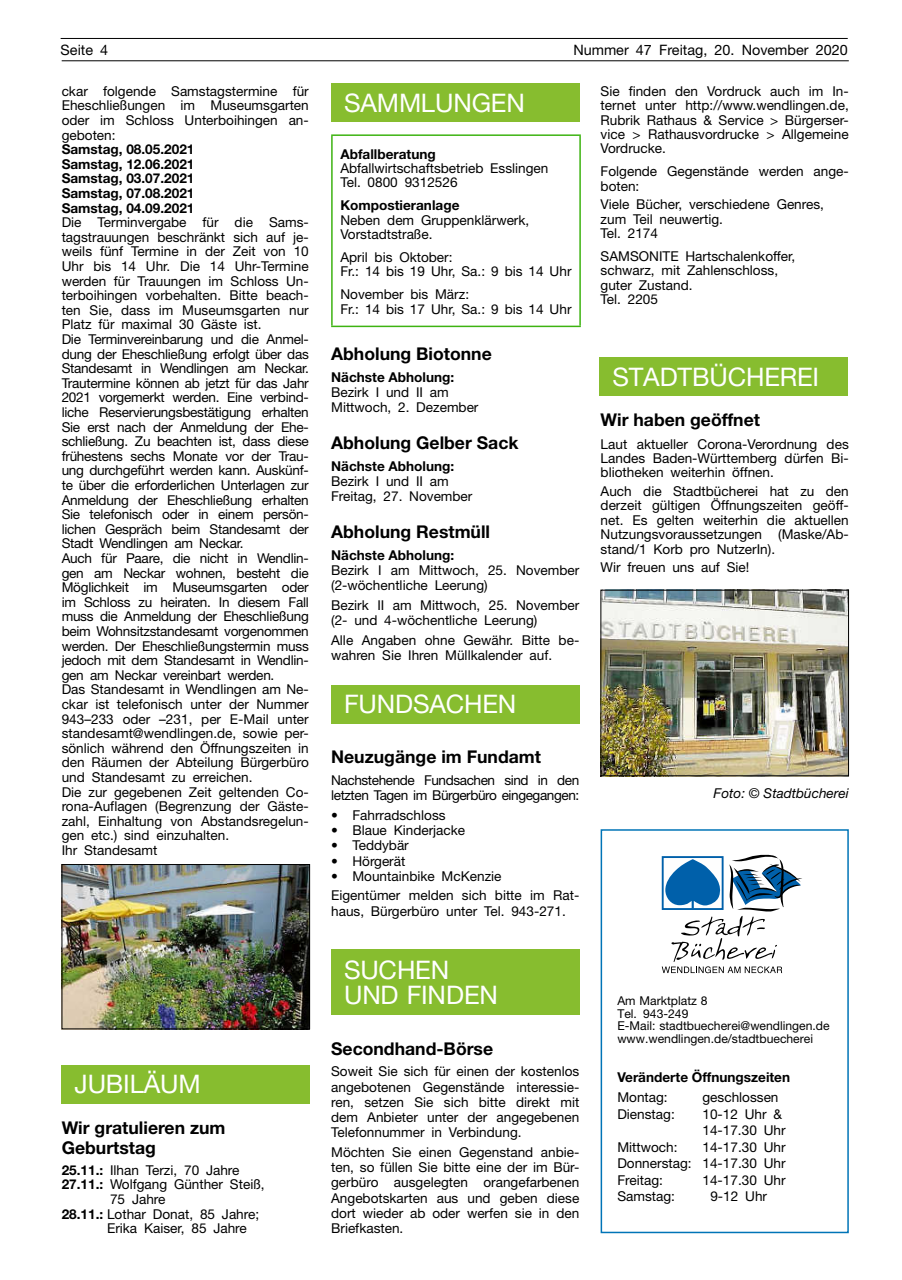
<style>
.page{position:relative;width:902px;height:1280px;background:#fff}
.page>*{position:absolute;margin:0;border:0;box-sizing:border-box;transform-origin:0 0}
.t1{font:25.65px "Helvetica Neue";letter-spacing:-.005em;color:#fff}
.t2{font:700 17.55px/19.4px "Helvetica Neue";color:#000}
.t3{font:14.4px "Helvetica Neue";color:#000}
.t4{font:13.65px/14.4px "Helvetica Neue";color:#000}
.t5{font:13.65px/14.5px "Helvetica Neue";letter-spacing:-.02em;color:#000}
.t6{font:700 13.65px/14.5px "Helvetica Neue";color:#000;text-align:justify}
.t7{font:13.65px/15.3px "Helvetica Neue";letter-spacing:-.03em;color:#000}
.t8{font:italic 13.65px "Helvetica Neue";color:#000}
.t9{font:12.15px/12.1px "Helvetica Neue";color:#000}
.s1{font-weight:700}
</style>
<div class="page">
<hr style="left:61px;top:38px;width:786px;height:1px;background:#000">
<hr style="left:62px;top:61px;width:786px;height:1px;background:#000">
<img style="left:64px;top:866px;width:244px;height:161px">
<div style="left:62px;top:864px;width:248px;height:165px;border:1px solid #000"></div>
<div style="left:62px;top:1065px;width:248px;height:38px;background:#87bd2f"></div>
<div style="left:331px;top:84px;width:248px;height:38px;background:#87bd2f"></div>
<hr style="left:331px;top:134px;width:249px;height:2px;background:#3db311">
<hr style="left:331px;top:136px;width:1px;height:190px;background:#3db311">
<hr style="left:579px;top:136px;width:1px;height:190px;background:#3db311">
<hr style="left:331px;top:326px;width:249px;height:1px;background:#3db311">
<div style="left:331px;top:685px;width:248px;height:38px;background:#87bd2f"></div>
<div style="left:331px;top:949px;width:248px;height:65px;background:#87bd2f"></div>
<img style="left:602px;top:592px;width:244px;height:182px">
<div style="left:600px;top:590px;width:248px;height:186px;border:1px solid #000"></div>
<div style="left:600px;top:829px;width:248px;height:404px;border:2px solid #0074b7"></div>
<svg style="left:661px;top:855px;width:141px;height:118px"></svg>
<div style="left:599px;top:357px;width:248px;height:39px;background:#87bd2f"></div>
<p class="t3" style="left:61px;top:41px;width:49px">Seite 4</p>
<p class="t3" style="left:573px;top:41px;width:276px">Nummer 47 Freitag, 20. November 2020</p>
<p class="t4" style="left:62px;top:83px;width:248px;text-align:justify">ckar folgende Samstagstermine für Eheschließungen im Museumsgarten oder im Schloss Unterboihingen an&shy;geboten:</p>
<p class="t6" style="left:62px;top:142px;width:134px">Samstag, 08.05.2021<br>Samstag, 12.06.2021<br>Samstag, 03.07.2021<br>Samstag, 07.08.2021<br>Samstag, 04.09.2021</p>
<p class="t5" style="left:62px;top:215px;width:248px">Die Terminvergabe für die Sams&shy;tagstrauungen beschränkt sich auf je&shy;weils fünf Termine in der Zeit von 10<br>Uhr bis 14 Uhr. Die 14 Uhr-Termine werden für Trauungen im Schloss Un&shy;terboihingen vorbehalten. Bitte beach&shy;ten Sie, dass im Museumsgarten nur Platz für maximal 30 Gäste ist.<br>Die Terminvereinbarung und die Anmel&shy;dung der Eheschließung erfolgt über das Standesamt in Wendlingen am Neckar.<br>Trautermine können ab jetzt für das Jahr 2021 vorgemerkt werden. Eine verbind&shy;liche Reservierungsbestätigung erhalten Sie erst nach der Anmeldung der Ehe&shy;schließung. Zu beachten ist, dass diese frühestens sechs Monate vor der Trau&shy;ung durchgeführt werden kann. Auskünf&shy;te über die erforderlichen Unterlagen zur Anmeldung der Eheschließung erhalten Sie telefonisch oder in einem persön&shy;lichen Gespräch beim Standesamt der Stadt Wendlingen am Neckar.<br>Auch für Paare, die nicht in Wendlin&shy;gen am Neckar wohnen, besteht die Möglichkeit im Museumsgarten oder im Schloss zu heiraten. In diesem Fall muss die Anmeldung der Eheschließung beim Wohnsitzstandesamt vorgenommen werden. Der Eheschließungstermin muss jedoch mit dem Standesamt in Wendlin&shy;gen am Neckar vereinbart werden.<br>Das Standesamt in Wendlingen am Ne&shy;ckar ist telefonisch unter der Nummer 943–233 oder –231, per E-Mail unter standesamt@wendlingen.de, sowie per&shy;sönlich während den Öffnungszeiten in den Räumen der Abteilung Bürgerbüro und Standesamt zu erreichen.<br>Die zur gegebenen Zeit geltenden Co&shy;rona-Auflagen (Begrenzung der Gäste&shy;zahl, Einhaltung von Abstandsregelun&shy;gen etc.) sind einzuhalten.<br>Ihr Standesamt</p>
<p class="t4" style="left:600px;top:84px;width:250px;text-align:justify">Sie finden den Vordruck auch im In&shy;ternet unter http://www.wendlingen.de, Rubrik Rathaus &amp; Service &gt; Bürgerser&shy;vice &gt; Rathausvordrucke &gt; Allgemeine Vordrucke.</p>
<p class="t4" style="left:600px;top:164px;width:250px">Folgende Gegenstände werden ange&shy;boten:</p>
<p class="t4" style="left:600px;top:197px;width:225px">Viele Bücher, verschiedene Genres, zum Teil neuwertig.<br>Tel. 2174</p>
<p class="t4" style="left:600px;top:249px;width:196px">SAMSONITE Hartschalenkoffer, schwarz, mit Zahlenschloss, guter Zustand.<br>Tel. 2205</p>
<h1 class="t1" style="left:344px;top:87px;width:182px">SAMMLUNGEN</h1>
<p class="t6" style="left:340px;top:146px;width:97px">Abfallberatung</p>
<p class="t4" style="left:340px;top:161px;width:209px">Abfallwirtschaftsbetrieb Esslingen<br>Tel. 0800 9312526</p>
<p class="t6" style="left:340px;top:198px;width:120px">Kompostieranlage</p>
<p class="t4" style="left:340px;top:212px;width:190px">Neben dem Gruppenklärwerk,<br>Vorstadtstraße.</p>
<p class="t4" style="left:340px;top:250px;width:233px">April bis Oktober:<br>Fr.: 14 bis 19 Uhr, Sa.: 9 bis 14 Uhr</p>
<p class="t4" style="left:340px;top:287px;width:233px">November bis März:<br>Fr.: 14 bis 17 Uhr, Sa.: 9 bis 14 Uhr</p>
<p class="t2" style="left:331px;top:344px;width:162px">Abholung Biotonne</p>
<p class="t6" style="left:331px;top:369px;width:125px">Nächste Abholung:</p>
<p class="t4" style="left:331px;top:384px;width:149px;line-height:15.3px">Bezirk I und II am<br>Mittwoch, 2. Dezember</p>
<p class="t2" style="left:331px;top:433px;width:189px">Abholung Gelber Sack</p>
<p class="t6" style="left:331px;top:458px;width:125px">Nächste Abholung:</p>
<p class="t4" style="left:331px;top:473px;width:143px;line-height:15.3px">Bezirk I und II am<br>Freitag, 27. November</p>
<p class="t2" style="left:331px;top:522px;width:160px">Abholung Restmüll</p>
<p class="t6" style="left:331px;top:547px;width:125px">Nächste Abholung:</p>
<p class="t4" style="left:331px;top:562px;width:250px;line-height:15.3px">Bezirk I am Mittwoch, 25. November (2-wöchentliche Leerung)</p>
<p class="t4" style="left:331px;top:597px;width:250px;line-height:15.3px">Bezirk II am Mittwoch, 25. November (2- und 4-wöchentliche Leerung)</p>
<p class="t4" style="left:331px;top:632px;width:250px;line-height:15.3px">Alle Angaben ohne Gewähr. Bitte be&shy;wahren Sie Ihren Müllkalender auf.</p>
<h1 class="t1" style="left:344px;top:689px;width:174px">FUNDSACHEN</h1>
<p class="t2" style="left:331px;top:747px;width:211px">Neuzugänge im Fundamt</p>
<p class="t7" style="left:331px;top:772px;width:250px">Nachstehende Fundsachen sind in den letzten Tagen im Bürgerbüro eingegangen:</p>
<p class="t4" style="left:331px;top:807px;width:116px">• Fahrradschloss</p>
<p class="t4" style="left:331px;top:823px;width:136px">• Blaue Kinderjacke</p>
<p class="t4" style="left:331px;top:838px;width:79px">• Teddybär</p>
<p class="t4" style="left:331px;top:853px;width:76px">• Hörgerät</p>
<p class="t4" style="left:331px;top:866px;width:250px;line-height:19.5px">• Mountainbike McKenzie<br>Eigentümer melden sich bitte im Rat-</p>
<p class="t4" style="left:331px;top:903px;width:236px">haus, Bürgerbüro unter Tel. 943-271.</p>
<h1 class="t1" style="left:612px;top:361px;width:208px">STADTBÜCHEREI</h1>
<p class="t2" style="left:600px;top:409px;width:161px">Wir haben geöffnet</p>
<p class="t4" style="left:600px;top:436px;width:250px;text-align:justify">Laut aktueller Corona-Verordnung des Landes Baden-Württemberg dürfen Bi&shy;bliotheken weiterhin öffnen.</p>
<p class="t4" style="left:600px;top:484px;width:250px;text-align:justify">Auch die Stadtbücherei hat zu den derzeit gültigen Öffnungszeiten geöff&shy;net. Es gelten weiterhin die aktuellen Nutzungsvoraussetzungen (Maske/Ab&shy;stand/1 Korb pro NutzerIn).</p>
<p class="t4" style="left:600px;top:560px;width:150px">Wir freuen uns auf Sie!</p>
<p class="t8" style="left:713px;top:785px;width:137px">Foto: © Stadtbücherei</p>
<h1 class="t1" style="left:75px;top:1069px;width:128px">JUBILÄUM</h1>
<p class="t2" style="left:62px;top:1118px;width:165px">Wir gratulieren zum<br>Geburtstag</p>
<p class="t4" style="left:62px;top:1162px;width:179px"><span class="s1">25.11.:</span> Ilhan Terzi, 70 Jahre</p>
<p class="t4" style="left:62px;top:1177px;width:204px"><span class="s1">27.11.:</span> Wolfgang Günther Steiß,</p>
<p class="t4" style="left:110px;top:1192px;width:57px">75 Jahre</p>
<p class="t4" style="left:62px;top:1206px;width:199px"><span class="s1">28.11.:</span> Lothar Donat, 85 Jahre;</p>
<p class="t4" style="left:107px;top:1221px;width:141px">Erika Kaiser, 85 Jahre</p>
<h1 class="t1" style="left:344px;top:954px;width:107px">SUCHEN</h1>
<h1 class="t1" style="left:344px;top:980px;width:155px">UND FINDEN</h1>
<p class="t2" style="left:331px;top:1038px;width:163px">Secondhand-Börse</p>
<p class="t4" style="left:331px;top:1064px;width:250px;line-height:15.3px;text-align:justify">Soweit Sie sich für einen der kostenlos angebotenen Gegenstände interessie&shy;ren, setzen Sie sich bitte direkt mit dem Anbieter unter der angegebenen Telefonnummer in Verbindung.</p>
<p class="t4" style="left:331px;top:1144px;width:250px;line-height:15.3px;text-align:justify">Möchten Sie einen Gegenstand anbie&shy;ten, so füllen Sie bitte eine der im Bür&shy;gerbüro ausgelegten orangefarbenen Angebotskarten aus und geben diese dort wieder ab oder werfen sie in den Briefkasten.</p>
<p class="t9" style="left:617px;top:995px;width:214px">Am Marktplatz 8<br>Tel. 943-249<br>E-Mail: stadtbuecherei@wendlingen.de</p>
<p class="t9" style="left:617px;top:1032px;width:197px">www.wendlingen.de/stadtbuecherei</p>
<p class="t6" style="left:617px;top:1069px;width:174px">Veränderte Öffnungszeiten</p>
<p class="t4" style="left:617px;top:1090px;width:52px">Montag:</p>
<p class="t4" style="left:702px;top:1090px;width:78px">geschlossen</p>
<p class="t4" style="left:617px;top:1106px;width:59px">Dienstag:</p>
<p class="t4" style="left:702px;top:1105px;width:85px;line-height:16.5px">10-12 Uhr &amp;<br>14-17.30 Uhr</p>
<p class="t4" style="left:617px;top:1139px;width:62px">Mittwoch:</p>
<p class="t4" style="left:617px;top:1138px;width:170px;line-height:16.5px;text-align:justify;text-indent:85px">14-17.30 Uhr Donnerstag: 14-17.30 Uhr Freitag:</p>
<p class="t4" style="left:702px;top:1172px;width:85px">14-17.30 Uhr</p>
<p class="t4" style="left:617px;top:1189px;width:59px">Samstag:</p>
<p class="t4" style="left:710px;top:1189px;width:58px">9-12 Uhr</p>
</div>
